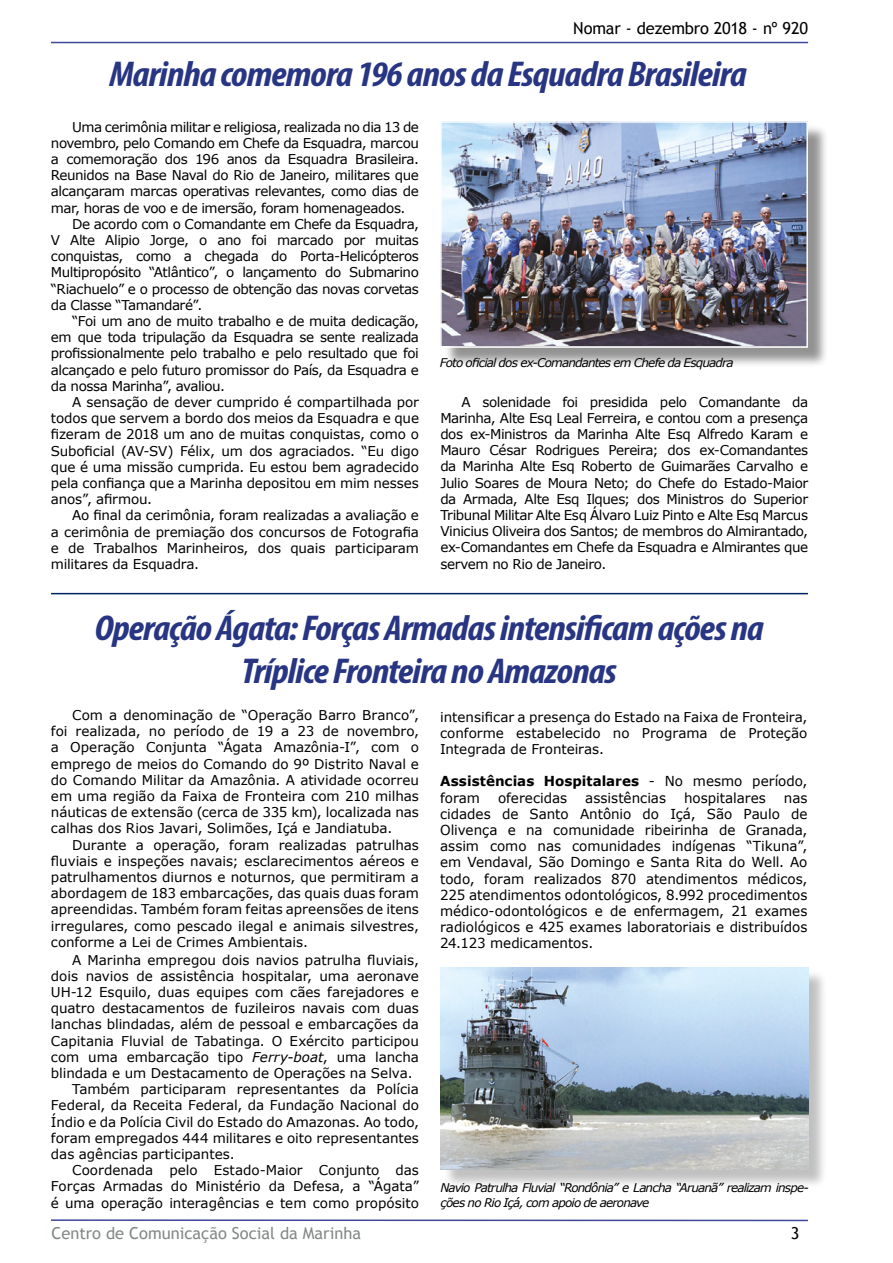
<style>
.page{position:relative;width:893px;height:1263px;background:#fff}
.page>*{position:absolute;margin:0;border:0;box-sizing:border-box;transform-origin:0 0}
.corpo_do_texto_padrã{font:italic 700 condensed 36px/43.2px "Myriad Pro";letter-spacing:-.025em;color:#283583;text-align:center;scale:1.09 1}
.t1{font:16.5px "Trebuchet MS";color:#878787}
.corpo_do_texto_padrã-2{font:16.5px "Trebuchet MS";letter-spacing:-.01em;color:#000}
.corpo_do_texto_padrã-3{font:13.8px/16.2px "Verdana";letter-spacing:-.005em;color:#000;text-align:justify}
.corpo_do_texto_padrã-4{font:700 13.8px/16.2px "Verdana";letter-spacing:.005em;color:#000}
.corpo_do_texto_padrã-5{font:13.5px/16.2px "Verdana";letter-spacing:-.01em;color:#000;text-align:justify}
.corpo_do_texto_padrã-6{font:italic 12px/14.4px "Verdana";letter-spacing:-.07em;color:#000}
.s1{font-style:italic}
.s2{font-weight:400}
</style>
<div class="page">
<hr style="left:51px;top:42px;width:757px;height:1px;background:#3c4797">
<hr style="left:51px;top:1219px;width:757px;height:2px;background:#3c4797">
<svg style="left:105px;top:41px;width:645px;height:3px"></svg>
<hr style="left:51px;top:593px;width:757px;height:1px;background:#002263">
<div style="left:443px;top:124px;width:385px;height:244px;background:#000;opacity:.43"></div>
<img style="left:443px;top:124px;width:362px;height:221px">
<div style="left:440px;top:121px;width:368px;height:227px;border:2px solid #fff"></div>
<div style="left:442px;top:969px;width:385px;height:219px;background:#000;opacity:.25"></div>
<img style="left:440px;top:967px;width:368px;height:202px">
<svg style="left:93px;top:349px;width:674px;height:246px"></svg>
<p class="corpo_do_texto_padrã-2" style="left:573px;top:19px;width:236px">Nomar - dezembro 2018 - nº 920</p>
<p class="corpo_do_texto_padrã" style="left:109px;top:51px;width:586px">Marinha comemora 196 anos da Esquadra Brasileira</p>
<p class="corpo_do_texto_padrã-5" style="left:51px;top:118px;width:370px;text-indent:21px">Uma cerimônia militar e religiosa, realizada no dia 13 de novembro, pelo Comando em Chefe da Esquadra, marcou a comemoração dos 196 anos da Esquadra Brasileira.<br>Reunidos na Base Naval do Rio de Janeiro, militares que alcançaram marcas operativas relevantes, como dias de mar, horas de voo e de imersão, foram homenageados.</p>
<p class="corpo_do_texto_padrã-5" style="left:51px;top:216px;width:370px;text-indent:21px">De acordo com o Comandante em Chefe da Esquadra, V Alte Alipio Jorge, o ano foi marcado por muitas conquistas, como a chegada do Porta-Helicópteros Multipropósito “Atlântico”, o lançamento do Submarino “Riachuelo” e o processo de obtenção das novas corvetas da Classe “Tamandaré”.</p>
<p class="corpo_do_texto_padrã-5" style="left:51px;top:313px;width:370px;text-indent:21px">“Foi um ano de muito trabalho e de muita dedicação, em que toda tripulação da Esquadra se sente realizada profissionalmente pelo trabalho e pelo resultado que foi alcançado e pelo futuro promissor do País, da Esquadra e da nossa Marinha”, avaliou.</p>
<p class="corpo_do_texto_padrã-5" style="left:51px;top:394px;width:370px;text-indent:21px">A sensação de dever cumprido é compartilhada por todos que servem a bordo dos meios da Esquadra e que fizeram de 2018 um ano de muitas conquistas, como o Suboficial (AV-SV) Félix, um dos agraciados. “Eu digo que é uma missão cumprida. Eu estou bem agradecido pela confiança que a Marinha depositou em mim nesses anos”, afirmou.</p>
<p class="corpo_do_texto_padrã-5" style="left:51px;top:507px;width:370px;text-indent:21px">Ao final da cerimônia, foram realizadas a avaliação e a cerimônia de premiação dos concursos de Fotografia e de Trabalhos Marinheiros, dos quais participaram militares da Esquadra.</p>
<p class="corpo_do_texto_padrã-6" style="left:440px;top:355px;width:296px">Foto oficial dos ex-Comandantes em Chefe da Esquadra</p>
<p class="corpo_do_texto_padrã-5" style="left:440px;top:393px;width:369px;text-indent:21px">A solenidade foi presidida pelo Comandante da Marinha, Alte Esq Leal Ferreira, e contou com a presença dos ex-Ministros da Marinha Alte Esq Alfredo Karam e Mauro César Rodrigues Pereira; dos ex-Comandantes da Marinha Alte Esq Roberto de Guimarães Carvalho e Julio Soares de Moura Neto; do Chefe do Estado-Maior da Armada, Alte Esq Ilques; dos Ministros do Superior Tribunal Militar Alte Esq Álvaro Luiz Pinto e Alte Esq Marcus Vinicius Oliveira dos Santos; de membros do Almirantado, ex-Comandantes em Chefe da Esquadra e Almirantes que servem no Rio de Janeiro.</p>
<p class="corpo_do_texto_padrã" style="left:95px;top:605px;width:615px">Operação Ágata: Forças Armadas intensificam ações na<br>Tríplice Fronteira no Amazonas</p>
<p class="corpo_do_texto_padrã-5" style="left:51px;top:707px;width:370px;text-indent:21px">Com a denominação de “Operação Barro Branco”, foi realizada, no período de 19 a 23 de novembro, a Operação Conjunta “Ágata Amazônia-I”, com o emprego de meios do Comando do 9º Distrito Naval e do Comando Militar da Amazônia. A atividade ocorreu em uma região da Faixa de Fronteira com 210 milhas náuticas de extensão (cerca de 335 km), localizada nas calhas dos Rios Javari, Solimões, Içá e Jandiatuba.</p>
<p class="corpo_do_texto_padrã-5" style="left:51px;top:836px;width:370px;text-indent:21px">Durante a operação, foram realizadas patrulhas fluviais e inspeções navais; esclarecimentos aéreos e patrulhamentos diurnos e noturnos, que permitiram a abordagem de 183 embarcações, das quais duas foram apreendidas. Também foram feitas apreensões de itens irregulares, como pescado ilegal e animais silvestres, conforme a Lei de Crimes Ambientais.</p>
<p class="corpo_do_texto_padrã-5" style="left:51px;top:951px;width:370px;text-indent:21px">A Marinha empregou dois navios patrulha fluviais, dois navios de assistência hospitalar, uma aeronave UH-12 Esquilo, duas equipes com cães farejadores e quatro destacamentos de fuzileiros navais com duas lanchas blindadas, além de pessoal e embarcações da Capitania Fluvial de Tabatinga. O Exército participou com uma embarcação tipo <span class="s1">Ferry-boat</span>, uma lancha blindada e um Destacamento de Operações na Selva.</p>
<p class="corpo_do_texto_padrã-5" style="left:51px;top:1081px;width:370px;text-indent:21px">Também participaram representantes da Polícia Federal, da Receita Federal, da Fundação Nacional do Índio e da Polícia Civil do Estado do Amazonas. Ao todo, foram empregados 444 militares e oito representantes das agências participantes.</p>
<p class="corpo_do_texto_padrã-5" style="left:51px;top:1162px;width:370px;text-indent:21px">Coordenada pelo Estado-Maior Conjunto das Forças Armadas do Ministério da Defesa, a “Ágata” é uma operação interagências e tem como propósito</p>
<p class="corpo_do_texto_padrã-5" style="left:440px;top:708px;width:369px">intensificar a presença do Estado na Faixa de Fronteira, conforme estabelecido no Programa de Proteção Integrada de Fronteiras.</p>
<p class="corpo_do_texto_padrã-4" style="left:440px;top:773px;width:369px">Assistências Hospitalares <span class="s2">- No mesmo período, foram</span></p>
<p class="corpo_do_texto_padrã-3" style="left:498px;top:789px;width:71px">oferecidas</p>
<p class="corpo_do_texto_padrã-3" style="left:585px;top:789px;width:82px">assistências</p>
<p class="corpo_do_texto_padrã-3" style="left:684px;top:789px;width:83px">hospitalares</p>
<p class="corpo_do_texto_padrã-3" style="left:440px;top:789px;width:369px;text-indent:344px">nas cidades de Santo Antônio do Içá, São Paulo de Olivença e na comunidade ribeirinha de Granada, assim como nas comunidades indígenas “Tikuna”, em Vendaval, São Domingo e Santa Rita do Well. Ao todo, foram realizados 870 atendimentos médicos, 225 atendimentos odontológicos, 8.992 procedimentos médico-odontológicos e de enfermagem, 21 exames radiológicos e 425 exames laboratoriais e distribuídos 24.123 medicamentos.</p>
<p class="corpo_do_texto_padrã-6" style="left:440px;top:1181px;width:370px">Navio Patrulha Fluvial “Rondônia” e Lancha “Aruanã” realizam inspe&shy;ções no Rio Içá, com apoio de aeronave</p>
<p class="t1" style="left:51px;top:1224px;width:311px">Centro de Comunicação Social da Marinha</p>
<p class="corpo_do_texto_padrã-2" style="left:791px;top:1224px;width:10px">3</p>
</div>
